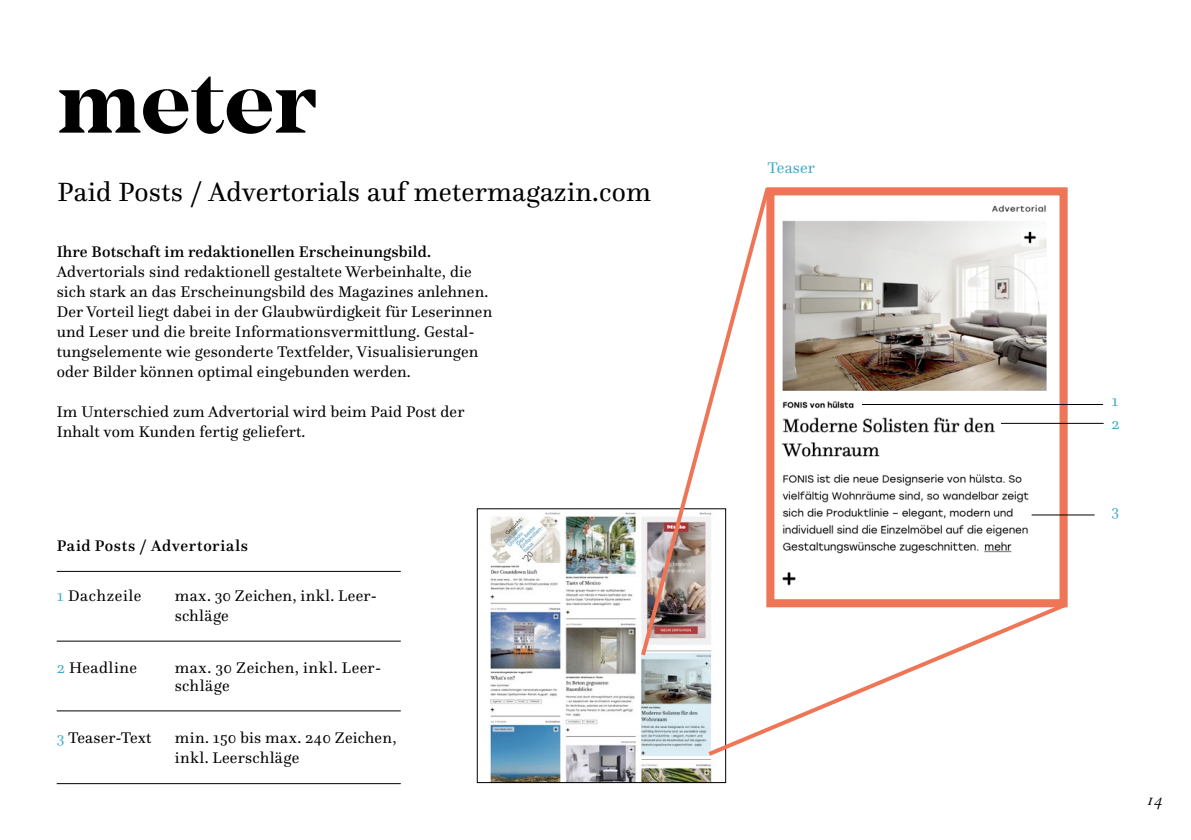
<style>
.page{position:relative;width:1191px;height:840px;background:#fff}
.page>*{position:absolute;margin:0;border:0;box-sizing:border-box;transform-origin:0 0}
.t1{font:27.4px "Questa";letter-spacing:.01em;color:#000}
.t2{font:18px "Granjon Italic Os F";color:#000}
.t3{font:16px/20px "Questa";letter-spacing:.01em;color:#000}
.t4{font:500 16px "Questa";letter-spacing:.01em;color:#000}
.t5{font:16px/18px "Questa";letter-spacing:.03em;color:#000}
.t6{font:500 16px "Questa";letter-spacing:.04em;color:#000}
.t7{font:16px "Questa";letter-spacing:.04em;color:#000}
.t8{font:16px/23.2px "Questa";letter-spacing:.01em;color:#40abca}
.s1{color:#40abca}
</style>
<div class="page">
<svg style="left:772px;top:187px;width:299px;height:412px"></svg>
<img style="left:490px;top:512px;width:222px;height:268px">
<div style="left:477px;top:508px;width:249px;height:274px;border:1px solid #000"></div>
<svg style="left:641px;top:659px;width:63px;height:96px;background:#b3bfc1"></svg>
<hr style="left:57px;top:570px;width:344px;height:1px;background:#000">
<hr style="left:57px;top:640px;width:344px;height:1px;background:#000">
<hr style="left:57px;top:710px;width:344px;height:1px;background:#000">
<hr style="left:57px;top:782px;width:344px;height:1px;background:#000">
<svg style="left:59px;top:77px;width:256px;height:57px"></svg>
<svg style="left:704px;top:599px;width:364px;height:159px"></svg>
<svg style="left:638px;top:187px;width:134px;height:472px"></svg>
<hr style="left:1001px;top:423px;width:102px;height:1px;background:#000">
<hr style="left:862px;top:404px;width:241px;height:1px;background:#000">
<hr style="left:1031px;top:514px;width:63px;height:1px;background:#000">
<h1 class="t1" style="left:58px;top:174px;width:595px">Paid Posts / Advertorials auf metermagazin.com</h1>
<p class="t4" style="left:57px;top:241px;width:376px">Ihre Botschaft im redaktionellen Erscheinungsbild.</p>
<p class="t3" style="left:57px;top:261px;width:437px">Advertorials sind redaktionell gestaltete Werbeinhalte, die sich stark an das Erscheinungsbild des Magazines anlehnen.<br>Der Vorteil liegt dabei in der Glaubwürdigkeit für Leserinnen und Leser und die breite Informationsvermittlung. Gestal&shy;tungselemente wie gesonderte Textfelder, Visualisierungen oder Bilder können optimal eingebunden werden.</p>
<p class="t3" style="left:57px;top:401px;width:409px">Im Unterschied zum Advertorial wird beim Paid Post der<br>Inhalt vom Kunden fertig geliefert.</p>
<p class="t6" style="left:57px;top:535px;width:193px">Paid Posts / Advertorials</p>
<p class="t7" style="left:57px;top:585px;width:86px"><span class="s1">1</span> Dachzeile</p>
<p class="t3" style="left:175px;top:585px;width:204px">max. 30 Zeichen, inkl. Leer&shy;schläge</p>
<p class="t7" style="left:57px;top:656px;width:82px"><span class="s1">2</span> Headline</p>
<p class="t5" style="left:175px;top:657px;width:208px">max. 30 Zeichen, inkl. Leer&shy;schläge</p>
<p class="t3" style="left:57px;top:727px;width:96px"><span class="s1">3</span> Teaser-Text</p>
<p class="t3" style="left:175px;top:727px;width:223px">min. 150 bis max. 240 Zeichen, inkl. Leerschläge</p>
<p class="t8" style="left:767px;top:156px;width:49px">Teaser</p>
<p class="t8" style="left:1111px;top:389px;width:10px">1<br>2</p>
<p class="t8" style="left:1111px;top:498px;width:9px">3</p>
<p class="t2" style="left:1146px;top:788px;width:17px">14</p>
</div>
